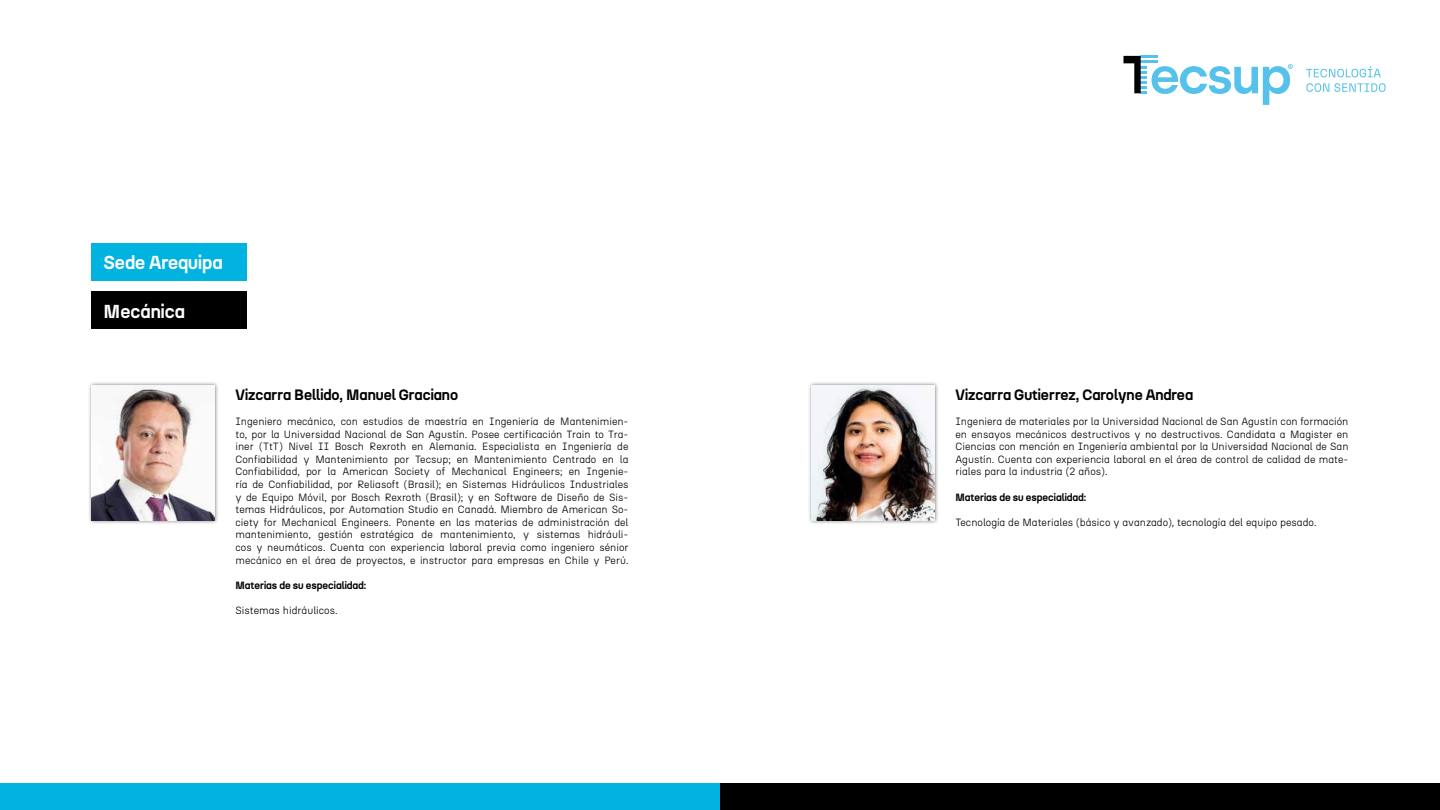
<style>
.page{position:relative;width:1440px;height:810px;background:#fff}
.page>*{position:absolute;margin:0;border:0;box-sizing:border-box;transform-origin:0 0}
.t1{font:700 18.75px "N27";color:#fff}
.t2{font:700 15px "N27";color:#000}
.t3{font:300 10.5px/12.6px "N27";color:#000;text-align:justify}
.t4{font:700 10.5px "N27";color:#000}
</style>
<div class="page">
<div style="left:0;top:784px;width:720px;height:26px;background:#00b3e0"></div>
<div style="left:720px;top:784px;width:720px;height:26px;background:#000"></div>
<svg style="left:1123px;top:56px;width:170px;height:49px"></svg>
<svg style="left:1306px;top:66px;width:75px;height:11px"></svg>
<svg style="left:1306px;top:83px;width:80px;height:9px"></svg>
<div style="left:92px;top:292px;width:155px;height:37px;background:#000"></div>
<div style="left:88px;top:382px;width:131px;height:143px;background:#000;opacity:.5"></div>
<img style="left:92px;top:386px;width:122px;height:135px">
<div style="left:808px;top:382px;width:131px;height:143px;background:#000;opacity:.5"></div>
<img style="left:812px;top:386px;width:122px;height:135px">
<div style="left:92px;top:243px;width:155px;height:37px;background:#00b3e0"></div>
<h1 class="t1" style="left:104px;top:251px;width:120px">Sede Arequipa</h1>
<h1 class="t1" style="left:104px;top:299px;width:83px">Mecánica</h1>
<h2 class="t2" style="left:236px;top:385px;width:224px">Vizcarra Bellido, Manuel Graciano</h2>
<p class="t3" style="left:236px;top:415px;width:395px">Ingeniero mecánico, con estudios de maestría en Ingeniería de Mantenimien&shy;to, por la Universidad Nacional de San Agustín. Posee certificación Train to Tra&shy;iner (TtT) Nivel II Bosch Rexroth en Alemania. Especialista en Ingeniería de Confiabilidad y Mantenimiento por Tecsup; en Mantenimiento Centrado en la Confiabilidad, por la American Society of Mechanical Engineers; en Ingenie&shy;ría de Confiabilidad, por Reliasoft (Brasil); en Sistemas Hidráulicos Industriales y de Equipo Móvil, por Bosch Rexroth (Brasil); y en Software de Diseño de Sis&shy;temas Hidráulicos, por Automation Studio en Canadá. Miembro de American So&shy;ciety for Mechanical Engineers. Ponente en las materias de administración del mantenimiento, gestión estratégica de mantenimiento, y sistemas hidráuli&shy;cos y neumáticos. Cuenta con experiencia laboral previa como ingeniero sénior mecánico en el área de proyectos, e instructor para empresas en Chile y Perú.</p>
<p class="t4" style="left:236px;top:579px;width:132px">Materias de su especialidad:</p>
<p class="t3" style="left:236px;top:604px;width:104px">Sistemas hidráulicos.</p>
<h2 class="t2" style="left:956px;top:385px;width:239px">Vizcarra Gutierrez, Carolyne Andrea</h2>
<p class="t3" style="left:956px;top:415px;width:395px">Ingeniera de materiales por la Universidad Nacional de San Agustín con formación en ensayos mecánicos destructivos y no destructivos. Candidata a Magister en Ciencias con mención en Ingeniería ambiental por la Universidad Nacional de San Agustín. Cuenta con experiencia laboral en el área de control de calidad de mate&shy;riales para la industria (2 años).</p>
<p class="t4" style="left:956px;top:490px;width:132px">Materias de su especialidad:</p>
<p class="t3" style="left:956px;top:516px;width:362px">Tecnología de Materiales (básico y avanzado), tecnología del equipo pesado.</p>
</div>
